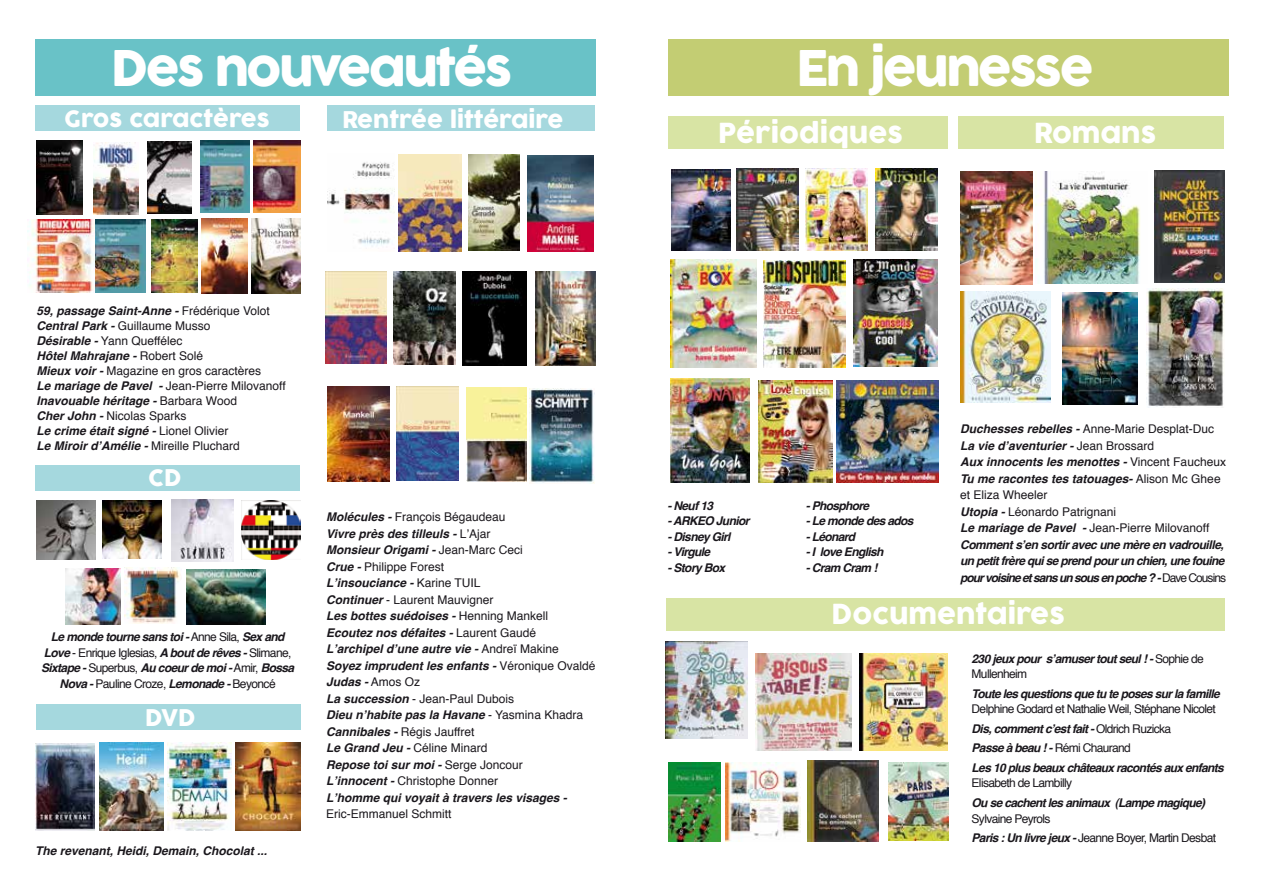
<style>
.page{position:relative;width:1263px;height:893px;background:#fff}
.page>*{position:absolute;margin:0;border:0;box-sizing:border-box;transform-origin:0 0}
.t1{font:48px "COCOGOOSE";letter-spacing:-.055em;color:#fff}
.t2{font:27px "COCOGOOSE";color:#fff}
.t3{font:22.5px "COCOGOOSE";color:#fff}
.t4{font:italic 700 12px/16.5px "Helvetica";letter-spacing:-.05em;color:#1a171c}
.t5{font:italic 700 12px/16.5px "Helvetica";color:#1a171c}
.t6{font:12px/15px "Helvetica";color:#1a171c}
.t7{font:12px/19.5px "Helvetica";letter-spacing:-.055em;color:#1a171c}
.s1{font-weight:700;font-style:italic}
.s2{font-weight:400;font-style:normal}
</style>
<div class="page">
<div style="left:36px;top:704px;width:265px;height:26px;background:#a5d8de"></div>
<div style="left:327px;top:106px;width:267px;height:25px;background:#a5d8de"></div>
<div style="left:666px;top:599px;width:558px;height:32px;background:#d8e4a4"></div>
<div style="left:958px;top:117px;width:266px;height:32px;background:#d8e4a4"></div>
<div style="left:668px;top:117px;width:279px;height:32px;background:#d8e4a4"></div>
<img style="left:241px;top:500px;width:60px;height:60px">
<img style="left:65px;top:569px;width:55px;height:55px">
<img style="left:37px;top:500px;width:59px;height:60px">
<img style="left:186px;top:569px;width:80px;height:55px">
<img style="left:103px;top:500px;width:58px;height:59px">
<img style="left:125px;top:567px;width:56px;height:57px">
<img style="left:172px;top:500px;width:62px;height:62px">
<img style="left:37px;top:141px;width:46px;height:74px">
<img style="left:252px;top:218px;width:48px;height:75px">
<img style="left:93px;top:142px;width:45px;height:73px">
<img style="left:201px;top:218px;width:47px;height:75px">
<img style="left:147px;top:142px;width:45px;height:71px">
<img style="left:200px;top:141px;width:49px;height:72px">
<img style="left:152px;top:219px;width:45px;height:73px">
<img style="left:28px;top:219px;width:68px;height:73px">
<img style="left:254px;top:141px;width:46px;height:72px">
<img style="left:96px;top:219px;width:49px;height:73px">
<img style="left:398px;top:154px;width:63px;height:98px">
<img style="left:327px;top:162px;width:67px;height:85px">
<img style="left:466px;top:387px;width:60px;height:95px">
<img style="left:469px;top:154px;width:51px;height:97px">
<img style="left:397px;top:386px;width:62px;height:95px">
<img style="left:536px;top:272px;width:59px;height:93px">
<img style="left:529px;top:388px;width:66px;height:96px">
<img style="left:528px;top:155px;width:66px;height:96px">
<img style="left:327px;top:386px;width:63px;height:95px">
<img style="left:326px;top:272px;width:60px;height:92px">
<img style="left:393px;top:272px;width:63px;height:92px">
<img style="left:463px;top:272px;width:64px;height:93px">
<img style="left:1154px;top:170px;width:70px;height:113px">
<img style="left:1146px;top:289px;width:78px;height:118px">
<img style="left:960px;top:172px;width:72px;height:112px">
<img style="left:1035px;top:171px;width:105px;height:112px">
<img style="left:960px;top:291px;width:90px;height:112px">
<img style="left:1063px;top:292px;width:75px;height:113px">
<img style="left:807px;top:761px;width:71px;height:80px">
<img style="left:888px;top:762px;width:61px;height:79px">
<img style="left:859px;top:653px;width:88px;height:98px">
<img style="left:755px;top:653px;width:96px;height:98px">
<img style="left:666px;top:641px;width:81px;height:98px">
<img style="left:725px;top:762px;width:75px;height:79px">
<img style="left:668px;top:762px;width:53px;height:79px">
<img style="left:671px;top:170px;width:60px;height:80px">
<img style="left:737px;top:168px;width:62px;height:82px">
<img style="left:806px;top:169px;width:61px;height:82px">
<img style="left:758px;top:380px;width:75px;height:102px">
<img style="left:670px;top:379px;width:79px;height:103px">
<img style="left:854px;top:259px;width:83px;height:108px">
<img style="left:764px;top:260px;width:81px;height:108px">
<img style="left:670px;top:259px;width:87px;height:109px">
<img style="left:875px;top:168px;width:62px;height:83px">
<div style="left:36px;top:39px;width:560px;height:56px;background:#69c2c7"></div>
<div style="left:668px;top:39px;width:560px;height:56px;background:#c3cd73"></div>
<div style="left:36px;top:106px;width:264px;height:25px;background:#a5d8de"></div>
<img style="left:837px;top:380px;width:102px;height:102px">
<img style="left:167px;top:743px;width:65px;height:87px">
<img style="left:99px;top:743px;width:64px;height:87px">
<img style="left:36px;top:743px;width:59px;height:88px">
<img style="left:236px;top:743px;width:64px;height:88px">
<div style="left:36px;top:465px;width:264px;height:26px;background:#a5d8de"></div>
<h1 class="t1" style="left:111px;top:33px;width:403px">Des nouveautés</h1>
<h1 class="t1" style="left:796px;top:33px;width:299px">En jeunesse</h1>
<h3 class="t3" style="left:64px;top:102px;width:207px">Gros caractères</h3>
<h3 class="t3" style="left:342px;top:103px;width:223px">Rentrée littéraire</h3>
<h2 class="t2" style="left:718px;top:113px;width:187px">Périodiques</h2>
<h2 class="t2" style="left:1034px;top:113px;width:124px">Romans</h2>
<p class="t6" style="left:37px;top:303px;width:251px"><span class="s1">59, passage Saint-Anne -</span> Frédérique Volot <span class="s1">Central Park -</span> Guillaume Musso<br><span class="s1">Désirable -</span> Yann Queffélec<br><span class="s1">Hôtel Mahrajane -</span> Robert Solé<br><span class="s1">Mieux voir -</span> Magazine en gros caractères<br><span class="s1">Le mariage de Pavel -</span> Jean-Pierre Milovanoff <span class="s1">Inavouable héritage -</span> Barbara Wood<br><span class="s1">Cher John -</span> Nicolas Sparks<br><span class="s1">Le crime était signé -</span> Lionel Olivier<br><span class="s1">Le Miroir d’Amélie -</span> Mireille Pluchard</p>
<h3 class="t3" style="left:148px;top:461px;width:35px">CD</h3>
<p class="t4" style="left:41px;top:629px;width:255px;line-height:15.6px;text-align:center">Le monde tourne sans toi - <span class="s2">Anne Sila,</span> Sex and Love <span class="s2">- Enrique Iglesias,</span> A bout de rêves - <span class="s2">Slimane, </span>Sixtape - <span class="s2">Superbus,</span> Au coeur de moi - <span class="s2">Amir,</span> Bossa Nova - <span class="s2">Pauline Croze,</span> Lemonade - <span class="s2">Beyoncé</span></p>
<h3 class="t3" style="left:145px;top:701px;width:52px">DVD</h3>
<p class="t5" style="left:35px;top:843px;width:234px">The revenant, Heidi, Demain, Chocolat ...</p>
<p class="t5" style="left:326px;top:509px;width:271px">Molécules - <span class="s2">François Bégaudeau<br></span>Vivre près des tilleuls - <span class="s2">L’Ajar<br></span>Monsieur Origami - <span class="s2">Jean-Marc Ceci<br></span>Crue - <span class="s2">Philippe Forest<br></span>L’insouciance - <span class="s2">Karine TUIL<br></span>Continuer <span class="s2">- Laurent Mauvigner<br></span>Les bottes suédoises - <span class="s2">Henning Mankell </span>Ecoutez nos défaites - <span class="s2">Laurent Gaudé </span>L’archipel d’une autre vie - <span class="s2">Andreï Makine </span>Soyez imprudent les enfants - <span class="s2">Véronique Ovaldé </span>Judas - <span class="s2">Amos Oz<br></span>La succession <span class="s2">- Jean-Paul Dubois<br></span>Dieu n’habite pas la Havane <span class="s2">- Yasmina Khadra </span>Cannibales - <span class="s2">Régis Jauffret<br></span>Le Grand Jeu - <span class="s2">Céline Minard<br></span>Repose toi sur moi - <span class="s2">Serge Joncour<br></span>L’innocent - <span class="s2">Christophe Donner<br></span>L’homme qui voyait à travers les visages -</p>
<p class="t6" style="left:326px;top:807px;width:127px">Eric-Emmanuel Schmitt</p>
<p class="t4" style="left:667px;top:497px;width:47px">- Neuf 13</p>
<p class="t4" style="left:667px;top:513px;width:83px">- ARKEO Junior</p>
<p class="t4" style="left:667px;top:528px;width:64px">- Disney Girl</p>
<p class="t4" style="left:667px;top:544px;width:44px">- Virgule</p>
<p class="t4" style="left:667px;top:560px;width:59px">- Story Box</p>
<p class="t4" style="left:806px;top:497px;width:65px">- Phosphore</p>
<p class="t4" style="left:806px;top:513px;width:109px">- Le monde des ados</p>
<p class="t4" style="left:806px;top:528px;width:51px">- Léonard</p>
<p class="t4" style="left:806px;top:544px;width:79px">- I love English</p>
<p class="t4" style="left:806px;top:560px;width:73px">- Cram Cram !</p>
<p class="t4" style="left:960px;top:421px;width:267px">Duchesses rebelles - <span class="s2">Anne-Marie Desplat-Duc </span>La vie d’aventurier - <span class="s2">Jean Brossard<br></span>Aux innocents les menottes - <span class="s2">Vincent Faucheux </span>Tu me racontes tes tatouages- <span class="s2">Alison Mc Ghee et Eliza Wheeler<br></span>Utopia - <span class="s2">Léonardo Patrignani<br></span>Le mariage de Pavel - <span class="s2">Jean-Pierre Milovanoff </span>Comment s’en sortir avec une mère en vadrouille, un petit frère qui se prend pour un chien, une fouine pour voisine et sans un sous en poche ? - <span class="s2">Dave Cousins</span></p>
<h2 class="t2" style="left:831px;top:594px;width:235px">Documentaires</h2>
<p class="t4" style="left:972px;top:651px;width:234px;line-height:15.6px">230 jeux pour s’amuser tout seul ! - <span class="s2">Sophie de<br>Mullenheim</span></p>
<p class="t4" style="left:972px;top:685px;width:250px">Toute les questions que tu te poses sur la famille</p>
<p class="t4" style="left:972px;top:699px;width:254px;line-height:19.5px"><span class="s2">Delphine Godard et Nathalie Weil, Stéphane Nicolet </span>Dis, comment c’est fait - <span class="s2">Oldrich Ruzicka<br></span>Passe à beau ! - <span class="s2">Rémi Chaurand<br></span>Les 10 plus beaux châteaux racontés aux enfants</p>
<p class="t7" style="left:972px;top:774px;width:102px">Elisabeth de Lambilly</p>
<p class="t4" style="left:972px;top:795px;width:235px">Ou se cachent les animaux (Lampe magique)</p>
<p class="t7" style="left:972px;top:809px;width:246px">Sylvaine Peyrols<br><span class="s1">Paris : Un livre jeux -</span> Jeanne Boyer, Martin Desbat</p>
</div>
